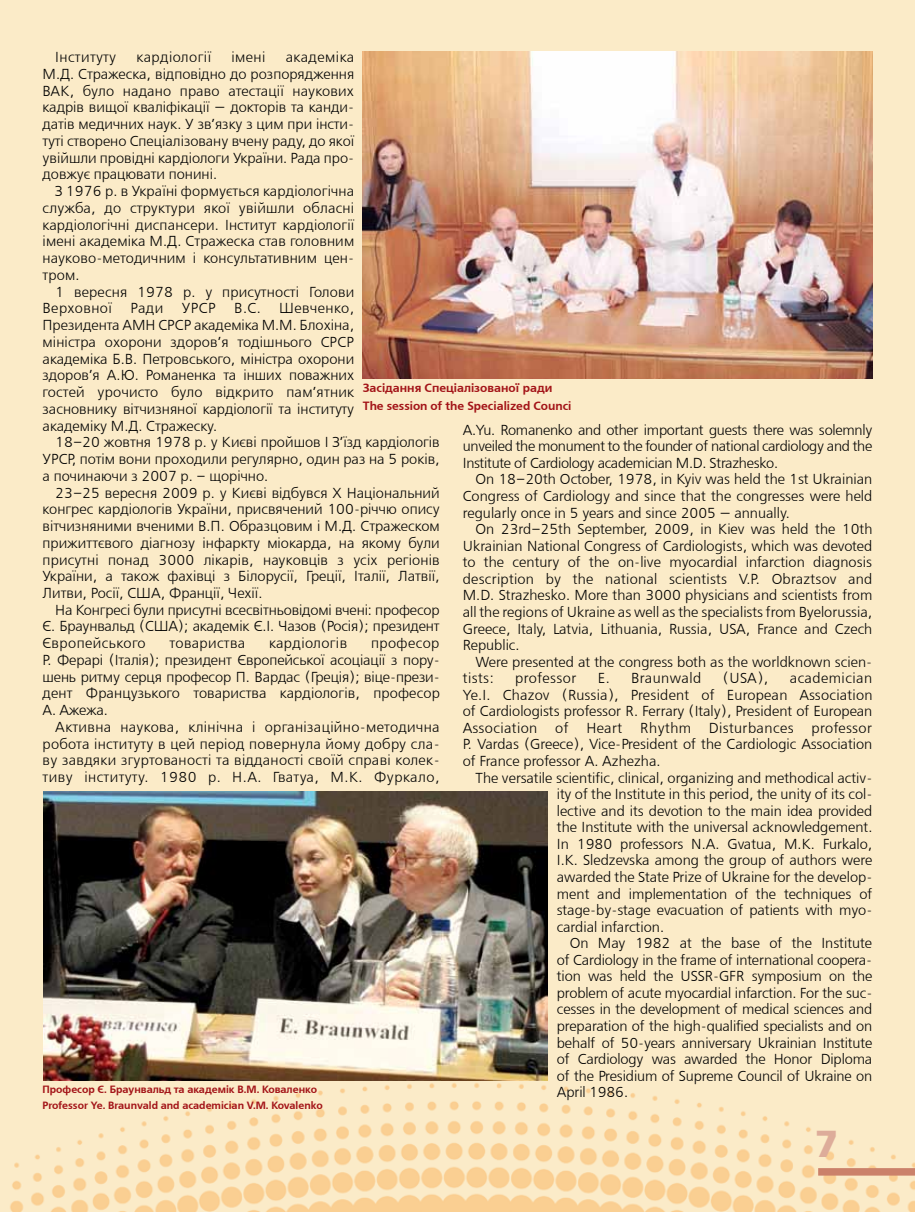
<style>
.page{position:relative;width:915px;height:1212px;background:#fff}
.page>*{position:absolute;margin:0;border:0;box-sizing:border-box;transform-origin:0 0}
.t1{font:700 37.5px "Free Set";color:#ddac9a}
.t2{font:14.4px/16.8px "Free Set C";color:#000;text-align:justify}
.t3{font:14.4px "Free Set C";letter-spacing:.03em;color:#000}
.t4{font:14.4px "Free Set C";letter-spacing:.035em;color:#000}
.t5{font:14.4px "Free Set C";letter-spacing:.025em;color:#000}
.t6{font:700 12px/18.6px "Free Set C";color:#a31418}
.t7{font:700 10.5px/16.4px "Free Set C";color:#a31418}
</style>
<div class="page">
<div style="left:0;top:0;width:914px;height:1212px;background:#fbebc8"></div>
<div style="left:817px;top:1168px;width:97px;height:7px;background:#cb816a"></div>
<img style="left:362px;top:51px;width:510px;height:327px">
<img style="left:43px;top:791px;width:504px;height:289px">
<p class="t2" style="left:43px;top:49px;width:313px;text-indent:243px">академіка М.Д. Стражеска, відповідно до розпорядження ВАК, було надано право атестації наукових кадрів вищої кваліфікації — докторів та канди&shy;датів медичних наук. У зв’язку з цим при інсти&shy;туті створено Спеціалізовану вчену раду, до якої увійшли провідні кардіологи України. Рада про&shy;довжує працювати понині.</p>
<p class="t2" style="left:43px;top:183px;width:313px;text-indent:13px">З 1976 р. в Україні формується кардіологічна служба, до структури якої увійшли обласні кардіологічні диспансери. Інститут кардіології імені академіка М.Д. Стражеска став головним науково-методичним і консультативним цен&shy;тром.</p>
<p class="t2" style="left:43px;top:283px;width:313px;text-indent:13px">1 вересня 1978 р. у присутності Голови<br>Верховної</p>
<p class="t5" style="left:55px;top:49px;width:63px">Інституту</p>
<p class="t3" style="left:137px;top:49px;width:76px">кардіології</p>
<p class="t2" style="left:231px;top:49px;width:36px">імені</p>
<p class="t2" style="left:130px;top:300px;width:34px">Ради</p>
<p class="t2" style="left:182px;top:300px;width:35px">УРСР</p>
<p class="t2" style="left:234px;top:300px;width:28px">В.С.</p>
<p class="t2" style="left:43px;top:300px;width:313px;text-indent:237px">Шевченко, Президента АМН СРСР академіка М.М. Блохіна, міністра охорони здоров’я тодішнього СРСР академіка Б.В. Петровського, міністра охорони здоров’я А.Ю. Романенка та інших поважних гостей урочисто було відкрито пам’ятник засновнику вітчизняної кардіології та інституту академіку М.Д. Стражеску.</p>
<p class="t2" style="left:43px;top:434px;width:398px;text-indent:13px">18–20 жовтня 1978 р. у Києві пройшов І З’їзд кардіологів УРСР, потім вони проходили регулярно, один раз на 5 років, а починаючи з 2007 р. – щорічно.</p>
<p class="t2" style="left:43px;top:484px;width:398px;text-indent:13px">23–25 вересня 2009 р. у Києві відбувся Х Національний конгрес кардіологів України, присвячений 100-річчю опису вітчизняними вченими В.П. Образцовим і М.Д. Стражеском прижиттєвого діагнозу інфаркту міокарда, на якому були присутні понад 3000 лікарів, науковців з усіх регіонів України, а також фахівці з Білорусії, Греції, Італії, Латвії, Литви, Росії, США, Франції, Чехії.</p>
<p class="t2" style="left:43px;top:602px;width:398px;text-indent:13px">На Конгресі були присутні всесвітньовідомі вчені: професор Є. Браунвальд (США); академік Є.І. Чазов (Росія); президент Європейського</p>
<p class="t6" style="left:362px;top:379px;width:210px">Засідання Спеціалізованої ради<br>The session of the Specialized Counci</p>
<p class="t2" style="left:462px;top:422px;width:411px">À.Yu. Romanånko and other important guests there was solemnly unveiled the monument to the founder of national cardiology and the Institute of Cardiology academician M.D. Strazhesko.</p>
<p class="t2" style="left:462px;top:472px;width:411px;text-indent:13px">On 18–20th October, 1978, in Kyiv was held the 1st Ukrainian Congress of Cardiology and since that the congresses were held regularly once in 5 years and since 2005 — annually.</p>
<p class="t2" style="left:462px;top:521px;width:411px;text-indent:13px">On 23rd–25th September, 2009, in Kiev was held the 10th Ukrainian National Congress of Cardiologists, which was devoted to the century of the on-live myocardial infarction diagnosis description by the national scientists V.P. Obraztsov and M.D. Strazhesko. More than 3000 physicians and scientists from all the regions of Ukraine as well as the specialists from Byelorussia, Greece, Italy, Latvia, Lithuania, Russia, USA, France and Czech Republic.</p>
<p class="t2" style="left:462px;top:654px;width:411px;text-indent:13px">Were presented at the congress both as the worldknown scien&shy;tists:</p>
<p class="t3" style="left:169px;top:635px;width:77px">товариства</p>
<p class="t3" style="left:269px;top:635px;width:80px">кардіологів</p>
<p class="t2" style="left:43px;top:635px;width:398px;text-indent:328px">професор Р. Ферарі (Італія); президент Європейської асоціації з пору&shy;шень ритму серця професор П. Вардас (Греція); віце-прези&shy;дент Французького товариства кардіологів, професор А. Ажежа.</p>
<p class="t2" style="left:43px;top:719px;width:398px;text-indent:13px">Активна наукова, клінічна і організаційно-методична робота інституту в цей період повернула йому добру сла&shy;ву завдяки згуртованості та відданості своїй справі колек&shy;тиву інституту. 1980 р. Н.А. Гватуа, М.К. Фуркало,</p>
<p class="t4" style="left:515px;top:670px;width:63px">professor</p>
<p class="t4" style="left:597px;top:670px;width:105px">E. Braunwald</p>
<p class="t2" style="left:722px;top:670px;width:47px">(USA),</p>
<p class="t2" style="left:462px;top:670px;width:411px;text-indent:327px">academician Ye.I. Chazov (Russia), President of European Association of Cardiologists professor R. Ferrary (Italy), President of European Association of Heart Rhythm Disturbances professor P. Vardas (Greece), Vice-President of the Cardiologic Association of France professor A. Azhezha.</p>
<p class="t2" style="left:556px;top:770px;width:317px;text-indent:-81px">The versatile scientific, clinical, organizing and methodical activ&shy;ity of the Institute in this period, the unity of its col&shy;lective and its devotion to the main idea provided the Institute with the universal acknowledgement.<br>In 1980 professors N.A. Gvatua, M.K. Furkalo, I.K. Sledzevska among the group of authors were awarded the State Prize of Ukraine for the develop&shy;ment and implementation of the techniques of stage-by-stage evacuation of patients with myo&shy;cardial infarction.</p>
<p class="t2" style="left:556px;top:935px;width:317px;text-indent:13px">On May 1982 at the base of the Institute of Cardiology in the frame of international coopera&shy;tion was held the USSR-GFR symposium on the problem of acute myocardial infarction. For the suc&shy;cesses in the development of medical sciences and preparation of the high-qualified specialists and on behalf of 50-years anniversary Ukrainian Institute of Cardiology was awarded the Honor Diploma of the Presidium of Supreme Council of Ukraine on April 1986.</p>
<p class="t7" style="left:43px;top:1081px;width:281px">Професор Є. Браунвальд та академік В.М. Коваленко<br>Professor Ye. Braunvald and academician V.M. Kovalenko</p>
<h1 class="t1" style="left:815px;top:1122px;width:24px">7</h1>
</div>
